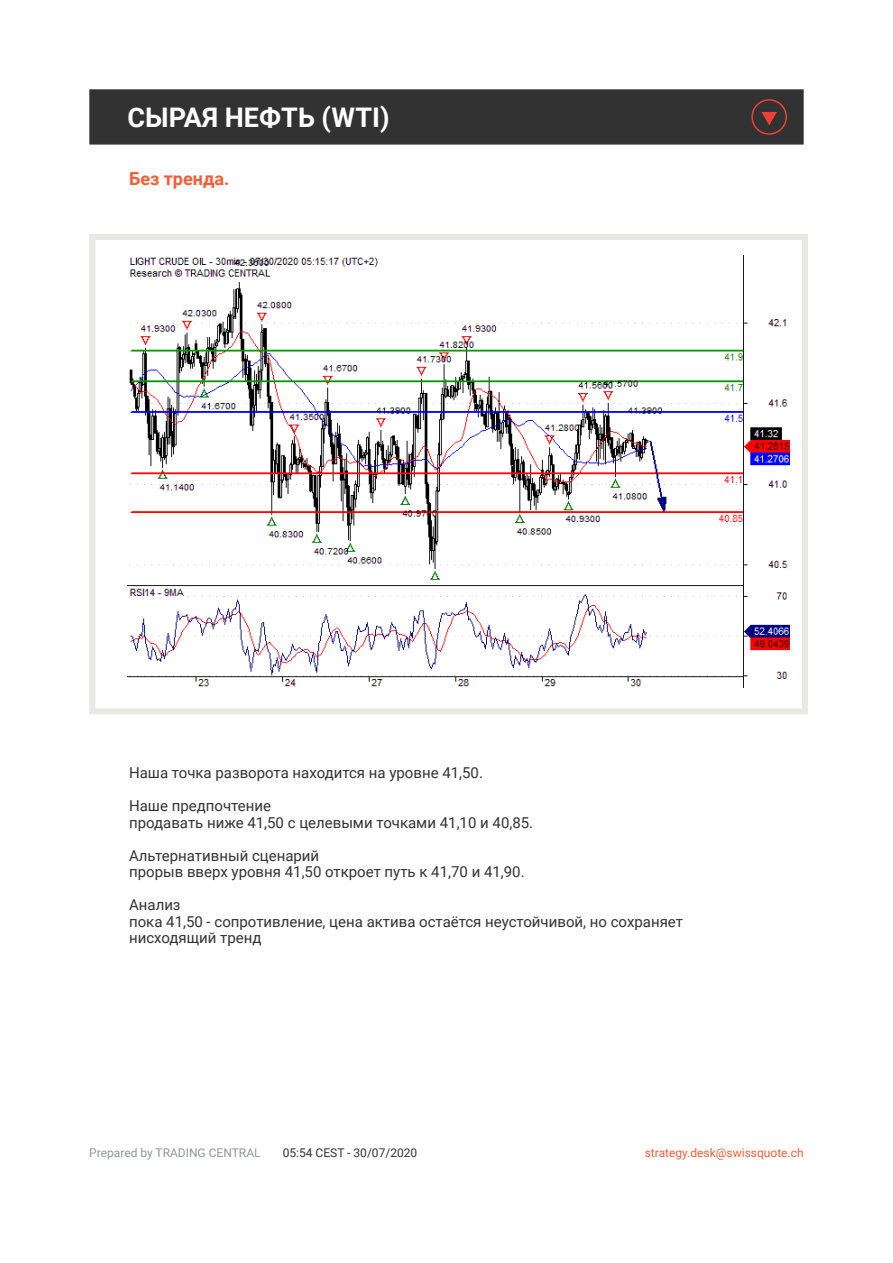
<style>
.page{position:relative;width:893px;height:1263px;background:#fff}
.page>*{position:absolute;margin:0;border:0;box-sizing:border-box;transform-origin:0 0}
.t1{font:700 27px "Roboto";color:#fff}
.t2{font:700 18px "Roboto";color:#fa5b35}
.t3{font:15px/16.5px "Roboto";color:#323232}
.t4{font:12px "Roboto";color:#fa5b35}
.t5{font:12px "Roboto";color:#939598}
.t6{font:12px "Roboto";color:#323232}
</style>
<div class="page">
<div style="left:89px;top:234px;width:719px;height:480px;border:6px solid #e9e8e7"></div>
<div style="left:89px;top:89px;width:715px;height:56px;background:#323232;border:2px solid #323232"></div>
<img style="left:128px;top:255px;width:661px;height:432px">
<svg style="left:751px;top:99px;width:36px;height:36px"></svg>
<h1 class="t1" style="left:128px;top:98px;width:263px">СЫРАЯ НЕФТЬ (WTI)</h1>
<p class="t2" style="left:129px;top:166px;width:102px">Без тренда.</p>
<p class="t3" style="left:129px;top:764px;width:355px">Наша точка разворота находится на уровне 41,50.</p>
<p class="t3" style="left:129px;top:797px;width:406px">Наше предпочтение<br>продавать ниже 41,50 с целевыми точками 41,10 и 40,85.</p>
<p class="t3" style="left:129px;top:846px;width:397px">Альтернативный сценарий<br>прорыв вверх уровня 41,50 откроет путь к 41,70 и 41,90.</p>
<p class="t3" style="left:129px;top:896px;width:555px">Анализ<br>пока 41,50 - сопротивление, цена актива остаётся неустойчивой, но сохраняет нисходящий тренд</p>
<p class="t5" style="left:89px;top:1144px;width:173px">Prepared by TRADING CENTRAL</p>
<p class="t6" style="left:283px;top:1144px;width:136px">05:54 CEST - 30/07/2020</p>
<p class="t4" style="left:645px;top:1144px;width:160px">strategy.desk@swissquote.ch</p>
</div>
